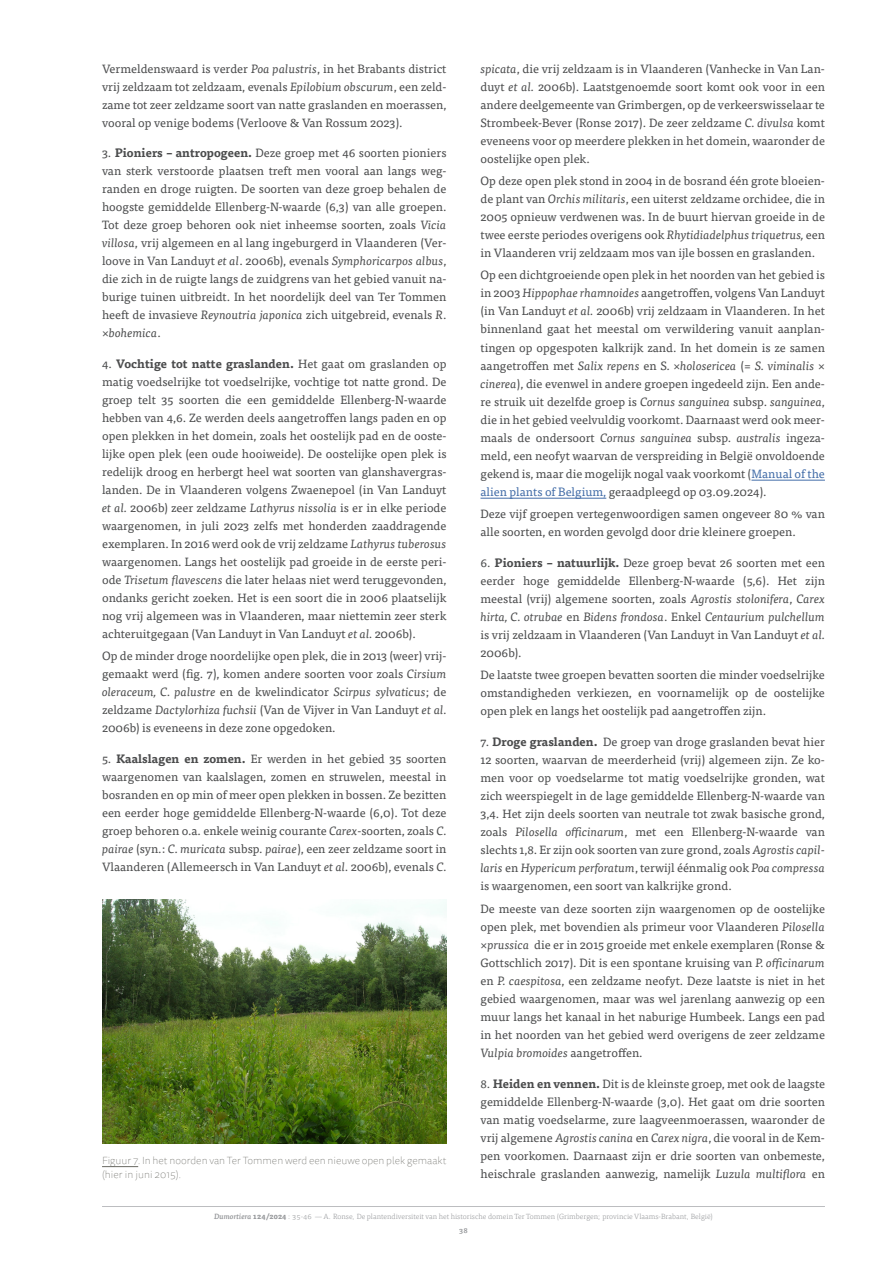
<style>
.page{position:relative;width:893px;height:1263px;background:#fff}
.page>*{position:absolute;margin:0;border:0;box-sizing:border-box;transform-origin:0 0}
.Body_-_NL{font:12px/18px "Tisa Pro";color:#4b4c4d;text-align:justify}
.Bijschriften_-_bodytekst{font:100 10.5px/13.5px "Tisa Sans Pro";color:#696963}
.t1{font:300 7.5px "Tisa Pro";color:#939598}
.t2{font:500 7.5px "Tisa Pro";color:#939598}
.s1{font-style:italic}
.s2{font-weight:700}
.s3{color:#436da8}
.s4{font-weight:500;font-style:italic}
</style>
<div class="page">
<hr style="left:102px;top:1206px;width:723px;height:1px;background:#bcbdc0">
<hr style="left:102px;top:1166px;width:36px;height:1px;background:#696963">
<img style="left:102px;top:899px;width:344px;height:245px">
<hr style="left:751px;top:480px;width:74px;height:1px;background:#436da8">
<hr style="left:480px;top:498px;width:126px;height:1px;background:#436da8">
<p class="Body_-_NL" style="left:102px;top:59px;width:346px">Vermeldenswaard is verder <span class="s1">Poa palustris</span>, in het Brabants district vrij zeldzaam tot zeldzaam, evenals <span class="s1">Epilobium obscurum</span>, een zeld&shy;zame tot zeer zeldzame soort van natte graslanden en moerassen, vooral op venige bodems (Verloove &amp; Van Rossum 2023).</p>
<p class="Body_-_NL" style="left:102px;top:143px;width:346px">3. <span class="s2">Pioniers – antropogeen.</span> Deze groep met 46 soorten pioniers van sterk verstoorde plaatsen treft men vooral aan langs weg&shy;randen en droge ruigten. De soorten van deze groep behalen de hoogste gemiddelde Ellenberg-N-waarde (6,3) van alle groepen.<br>Tot deze groep behoren ook niet inheemse soorten, zoals <span class="s1">Vicia villosa</span>, vrij algemeen en al lang ingeburgerd in Vlaanderen (Ver&shy;loove in Van Landuyt <span class="s1">et al</span>. 2006b), evenals <span class="s1">Symphoricarpos albus</span>, die zich in de ruigte langs de zuidgrens van het gebied vanuit na&shy;burige tuinen uitbreidt. In het noordelijk deel van Ter Tommen heeft de invasieve <span class="s1">Reynoutria japonica</span> zich uitgebreid, evenals <span class="s1">R</span>. ×<span class="s1">bohemica</span>.</p>
<p class="Body_-_NL" style="left:102px;top:354px;width:346px">4. <span class="s2">Vochtige tot natte graslanden.</span> Het gaat om graslanden op matig voedselrijke tot voedselrijke, vochtige tot natte grond. De groep telt 35 soorten die een gemiddelde Ellenberg-N-waarde hebben van 4,6. Ze werden deels aangetroffen langs paden en op open plekken in het domein, zoals het oostelijk pad en de ooste&shy;lijke open plek (een oude hooiweide). De oostelijke open plek is redelijk droog en herbergt heel wat soorten van glanshavergras&shy;landen. De in Vlaanderen volgens Zwaenepoel (in Van Landuyt <span class="s1">et al.</span> 2006b) zeer zeldzame <span class="s1">Lathyrus nissolia</span> is er in elke periode waargenomen, in juli 2023 zelfs met honderden zaaddragende exemplaren. In 2016 werd ook de vrij zeldzame <span class="s1">Lathyrus tuberosus </span>waargenomen. Langs het oostelijk pad groeide in de eerste peri&shy;ode <span class="s1">Trisetum flavescens</span> die later helaas niet werd teruggevonden, ondanks gericht zoeken. Het is een soort die in 2006 plaatselijk nog vrij algemeen was in Vlaanderen, maar niettemin zeer sterk achteruitgegaan (Van Landuyt in Van Landuyt <span class="s1">et al.</span> 2006b).</p>
<p class="Body_-_NL" style="left:102px;top:646px;width:346px">Op de minder droge noordelijke open plek, die in 2013 (weer) vrij&shy;gemaakt werd (fig. 7), komen andere soorten voor zoals <span class="s1">Cirsium oleraceum, C. palustre</span> en de kwelindicator <span class="s1">Scirpus sylvaticus</span>; de zeldzame <span class="s1">Dactylorhiza fuchsii</span> (Van de Vijver in Van Landuyt <span class="s1">et al.<br></span>2006b) is eveneens in deze zone opgedoken.</p>
<p class="Body_-_NL" style="left:102px;top:749px;width:346px">5. <span class="s2">Kaalslagen en zomen.</span> Er werden in het gebied 35 soorten waargenomen van kaalslagen, zomen en struwelen, meestal in bosranden en op min of meer open plekken in bossen. Ze bezitten een eerder hoge gemiddelde Ellenberg-N-waarde (6,0). Tot deze groep behoren o.a. enkele weinig courante <span class="s1">Carex</span>-soorten, zoals <span class="s1">C. pairae</span> (syn.: <span class="s1">C. muricata</span> subsp. <span class="s1">pairae</span>), een zeer zeldzame soort in Vlaanderen (Allemeersch in Van Landuyt <span class="s1">et al.</span> 2006b), evenals <span class="s1">C.</span></p>
<p class="Bijschriften_-_bodytekst" style="left:102px;top:1154px;width:346px">Figuur 7. In het noorden van Ter Tommen werd een nieuwe open plek gemaakt (hier in juni 2015).</p>
<p class="Body_-_NL" style="left:480px;top:59px;width:346px"><span class="s1">spicata</span>, die vrij zeldzaam is in Vlaanderen (Vanhecke in Van Lan&shy;duyt <span class="s1">et al.</span> 2006b). Laatstgenoemde soort komt ook voor in een andere deelgemeente van Grimbergen, op de verkeerswisselaar te Strombeek-Bever (Ronse 2017). De zeer zeldzame <span class="s1">C. divulsa</span> komt eveneens voor op meerdere plekken in het domein, waaronder de oostelijke open plek.</p>
<p class="Body_-_NL" style="left:480px;top:171px;width:346px">Op deze open plek stond in 2004 in de bosrand één grote bloeien&shy;de plant van <span class="s1">Orchis militaris</span>, een uiterst zeldzame orchidee, die in 2005 opnieuw verdwenen was. In de buurt hiervan groeide in de twee eerste periodes overigens ook <span class="s1">Rhytidiadelphus triquetrus,</span> een in Vlaanderen vrij zeldzaam mos van ijle bossen en graslanden.</p>
<p class="Body_-_NL" style="left:480px;top:265px;width:346px">Op een dichtgroeiende open plek in het noorden van het gebied is in 2003 <span class="s1">Hippophae rhamnoides</span> aangetroffen, volgens Van Landuyt (in Van Landuyt <span class="s1">et al.</span> 2006b) vrij zeldzaam in Vlaanderen. In het binnenland gaat het meestal om verwildering vanuit aanplan&shy;tingen op opgespoten kalkrijk zand. In het domein is ze samen aangetroffen met <span class="s1">Salix repens</span> en S<span class="s1">.</span> ×<span class="s1">holosericea</span> (= <span class="s1">S. viminalis</span> × <span class="s1">cinerea</span>), die evenwel in andere groepen ingedeeld zijn. Een ande&shy;re struik uit dezelfde groep is <span class="s1">Cornus sanguinea</span> subsp. <span class="s1">sanguinea</span>, die in het gebied veelvuldig voorkomt. Daarnaast werd ook meer&shy;maals de ondersoort <span class="s1">Cornus sanguinea</span> subsp. <span class="s1">australis</span> ingeza&shy;meld, een neofyt waarvan de verspreiding in België onvoldoende gekend is, maar die mogelijk nogal vaak voorkomt (<span class="s3">Manual of the alien plants of Belgium,</span> geraadpleegd op 03.09.2024).</p>
<p class="Body_-_NL" style="left:480px;top:504px;width:346px">Deze vijf groepen vertegenwoordigen samen ongeveer 80 % van alle soorten, en worden gevolgd door drie kleinere groepen.</p>
<p class="Body_-_NL" style="left:480px;top:553px;width:346px">6. <span class="s2">Pioniers – natuurlijk.</span> Deze groep bevat 26 soorten met een eerder hoge gemiddelde Ellenberg-N-waarde (5,6). Het zijn meestal (vrij) algemene soorten, zoals <span class="s1">Agrostis stolonifera</span>, <span class="s1">Carex hirta, C. otrubae</span> en <span class="s1">Bidens frondosa</span>. Enkel <span class="s1">Centaurium pulchellum </span>is vrij zeldzaam in Vlaanderen (Van Landuyt in Van Landuyt <span class="s1">et al.<br></span>2006b).</p>
<p class="Body_-_NL" style="left:480px;top:665px;width:346px">De laatste twee groepen bevatten soorten die minder voedselrijke omstandigheden verkiezen, en voornamelijk op de oostelijke open plek en langs het oostelijk pad aangetroffen zijn.</p>
<p class="Body_-_NL" style="left:480px;top:732px;width:346px">7. <span class="s2">Droge graslanden.</span> De groep van droge graslanden bevat hier 12 soorten, waarvan de meerderheid (vrij) algemeen zijn. Ze ko&shy;men voor op voedselarme tot matig voedselrijke gronden, wat zich weerspiegelt in de lage gemiddelde Ellenberg-N-waarde van 3,4. Het zijn deels soorten van neutrale tot zwak basische grond, zoals <span class="s1">Pilosella officinarum</span>, met een Ellenberg-N-waarde van slechts 1,8. Er zijn ook soorten van zure grond, zoals <span class="s1">Agrostis capil&shy;laris</span> en <span class="s1">Hypericum perforatum</span>, terwijl éénmalig ook <span class="s1">Poa compressa </span>is waargenomen, een soort van kalkrijke grond.</p>
<p class="Body_-_NL" style="left:480px;top:899px;width:346px">De meeste van deze soorten zijn waargenomen op de oostelijke open plek, met bovendien als primeur voor Vlaanderen <span class="s1">Pilosella </span>×<span class="s1">prussica</span> die er in 2015 groeide met enkele exemplaren (Ronse &amp; Gottschlich 2017). Dit is een spontane kruising van <span class="s1">P. officinarum </span>en <span class="s1">P. caespitosa</span>, een zeldzame neofyt. Deze laatste is niet in het gebied waargenomen, maar was wel jarenlang aanwezig op een muur langs het kanaal in het naburige Humbeek. Langs een pad in het noorden van het gebied werd overigens de zeer zeldzame <span class="s1">Vulpia bromoides</span> aangetroffen.</p>
<p class="Body_-_NL" style="left:480px;top:1074px;width:346px">8. <span class="s2">Heiden en vennen.</span> Dit is de kleinste groep, met ook de laagste gemiddelde Ellenberg-N-waarde (3,0). Het gaat om drie soorten van matig voedselarme, zure laagveenmoerassen, waaronder de vrij algemene <span class="s1">Agrostis canina</span> en <span class="s1">Carex nigra</span>, die vooral in de Kem&shy;pen voorkomen. Daarnaast zijn er drie soorten van onbemeste, heischrale graslanden aanwezig, namelijk <span class="s1">Luzula multiflora</span> en</p>
<p class="t1" style="left:214px;top:1211px;width:500px"><span class="s4">Dumortiera</span> <span class="s2">124/2024</span> : 35-46 — A. Ronse<span class="s1">,</span> De plantendiversiteit van het historische domein Ter Tommen (Grimbergen; provincie Vlaams-Brabant, België)</p>
<p class="t2" style="left:459px;top:1224px;width:10px">38</p>
</div>
